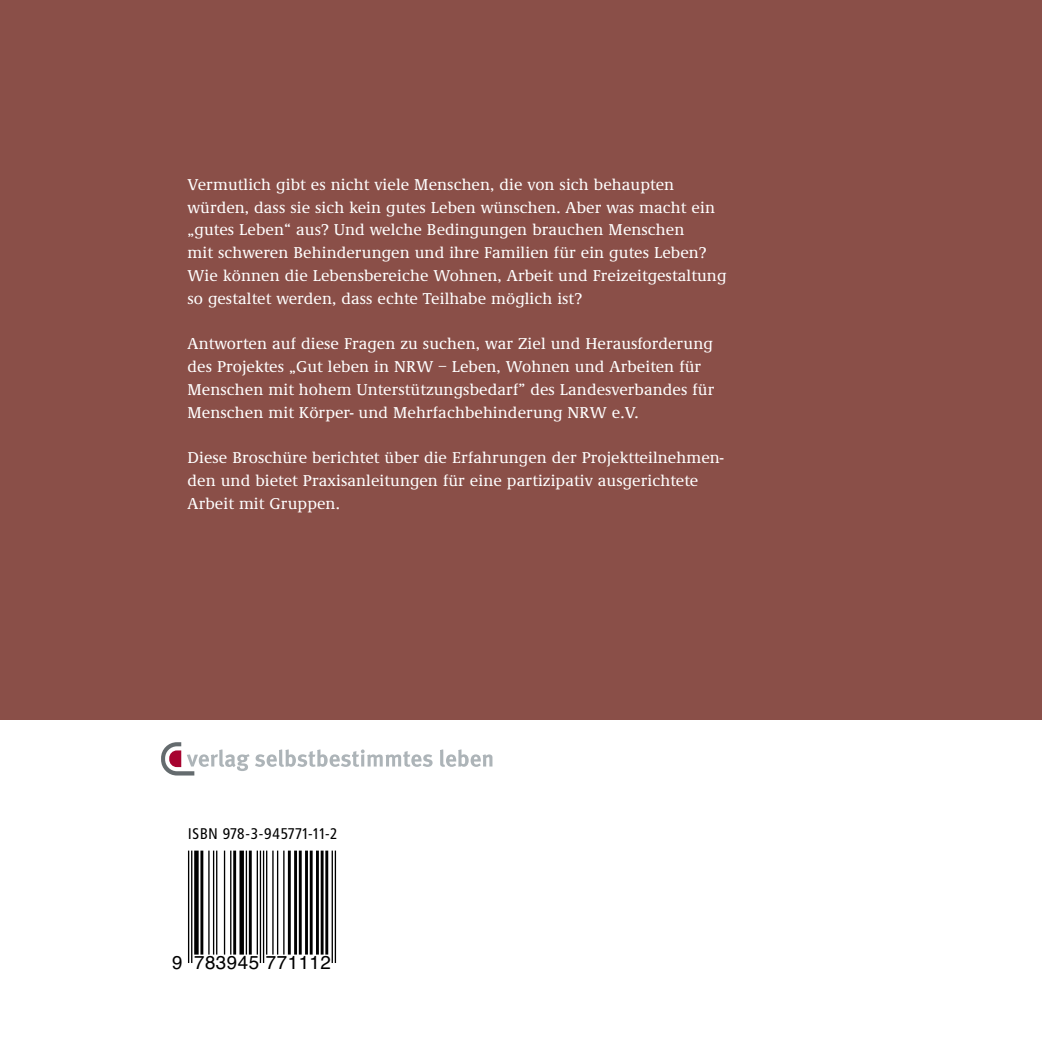
<style>
.page{position:relative;width:1042px;height:1042px;background:#fff}
.page>*{position:absolute;margin:0;border:0;box-sizing:border-box;transform-origin:0 0}
.t1{font:18.72px "Helvetica";letter-spacing:.025em;color:#000}
.t2{font:500 16.28px/22.8px "Demos EF";letter-spacing:.005em;color:#fff}
.t3{font:15.4px "Transit";letter-spacing:-.05em;color:#000}
</style>
<div class="page">
<div style="left:0;top:0;width:1042px;height:719px;background:#8a4f48"></div>
<svg style="left:161px;top:742px;width:271px;height:33px"></svg>
<svg style="left:440px;top:749px;width:52px;height:18px"></svg>
<hr style="left:188px;top:850px;width:1px;height:113px;background:#000">
<hr style="left:191px;top:850px;width:1px;height:113px;background:#000">
<div style="left:194px;top:850px;width:5px;height:104px;background:#000"></div>
<hr style="left:200px;top:850px;width:3px;height:104px;background:#000">
<hr style="left:208px;top:850px;width:2px;height:104px;background:#000">
<hr style="left:213px;top:850px;width:1px;height:104px;background:#000">
<hr style="left:216px;top:850px;width:1px;height:104px;background:#000">
<hr style="left:224px;top:850px;width:1px;height:104px;background:#000">
<hr style="left:230px;top:850px;width:1px;height:104px;background:#000">
<hr style="left:233px;top:850px;width:3px;height:104px;background:#000">
<div style="left:239px;top:850px;width:5px;height:104px;background:#000"></div>
<hr style="left:246px;top:850px;width:1px;height:104px;background:#000">
<hr style="left:249px;top:850px;width:3px;height:104px;background:#000">
<hr style="left:257px;top:850px;width:1px;height:104px;background:#000">
<hr style="left:260px;top:850px;width:1px;height:113px;background:#000">
<hr style="left:263px;top:850px;width:1px;height:113px;background:#000">
<hr style="left:266px;top:850px;width:1px;height:104px;background:#000">
<hr style="left:272px;top:850px;width:2px;height:104px;background:#000">
<hr style="left:277px;top:850px;width:1px;height:104px;background:#000">
<hr style="left:283px;top:850px;width:1px;height:104px;background:#000">
<hr style="left:288px;top:850px;width:3px;height:104px;background:#000">
<hr style="left:294px;top:850px;width:3px;height:104px;background:#000">
<hr style="left:299px;top:850px;width:3px;height:104px;background:#000">
<hr style="left:305px;top:850px;width:3px;height:104px;background:#000">
<hr style="left:310px;top:850px;width:3px;height:104px;background:#000">
<hr style="left:316px;top:850px;width:3px;height:104px;background:#000">
<hr style="left:321px;top:850px;width:2px;height:104px;background:#000">
<hr style="left:325px;top:850px;width:3px;height:104px;background:#000">
<hr style="left:332px;top:850px;width:1px;height:113px;background:#000">
<hr style="left:335px;top:850px;width:1px;height:113px;background:#000">
<p class="t2" style="left:188px;top:174px;width:540px">Vermutlich gibt es nicht viele Menschen, die von sich behaupten würden, dass sie sich kein gutes Leben wünschen. Aber was macht ein „gutes Leben“ aus? Und welche Bedingungen brauchen Menschen<br>mit schweren Behinderungen und ihre Familien für ein gutes Leben?<br>Wie können die Lebensbereiche Wohnen, Arbeit und Freizeitgestaltung so gestaltet werden, dass echte Teilhabe möglich ist?</p>
<p class="t2" style="left:188px;top:333px;width:528px">Antworten auf diese Fragen zu suchen, war Ziel und Herausforderung des Projektes „Gut leben in NRW – Leben, Wohnen und Arbeiten für Menschen mit hohem Unterstützungsbedarf” des Landesverbandes für Menschen mit Körper- und Mehrfachbehinderung NRW e.V.</p>
<p class="t2" style="left:188px;top:447px;width:538px">Diese Broschüre berichtet über die Erfahrungen der Projektteilnehmen&shy;den und bietet Praxisanleitungen für eine partizipativ ausgerichtete<br>Arbeit mit Gruppen.</p>
<p class="t3" style="left:188px;top:825px;width:152px">ISBN 978-3-945771-11-2</p>
<p class="t1" style="left:172px;top:948px;width:160px">9 783945 771112</p>
</div>
